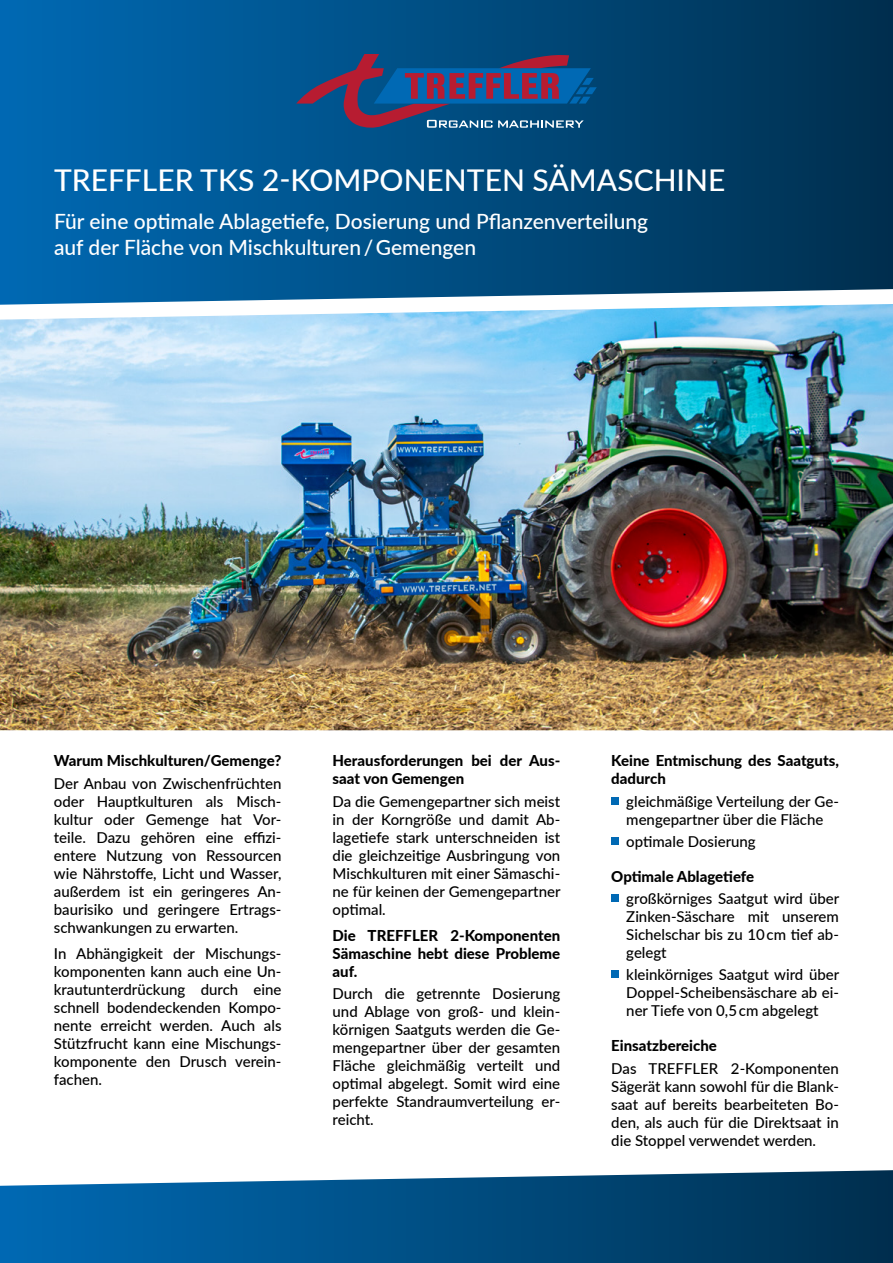
<style>
.page{position:relative;width:893px;height:1263px;background:#fff}
.page>*{position:absolute;margin:0;border:0;box-sizing:border-box;transform-origin:0 0}
.t1{font:500 30px "Lato";color:#fff}
.t2{font:500 21px/25.2px "Lato";color:#fff}
.t3{font:500 15px/18px "Lato";color:#000;text-align:justify}
.t4{font:800 15px/18px "Lato";color:#000}
</style>
<div class="page">
<img style="left:0;top:320px;width:893px;height:410px">
<svg style="left:0;top:1170px;width:893px;height:93px;background:#155b8a"></svg>
<svg style="left:0;top:0;width:893px;height:289px;background:#004c81"></svg>
<svg style="left:296px;top:54px;width:301px;height:74px;background:#314b7c"></svg>
<svg style="left:0;top:289px;width:893px;height:31px"></svg>
<div style="left:611px;top:797px;width:8px;height:7px;background:#0069b4"></div>
<div style="left:611px;top:837px;width:8px;height:8px;background:#0069b4"></div>
<div style="left:611px;top:894px;width:8px;height:8px;background:#0069b4"></div>
<div style="left:611px;top:971px;width:8px;height:7px;background:#0069b4"></div>
<h1 class="t1" style="left:54px;top:159px;width:673px">TREFFLER TKS 2-KOMPONENTEN SÄMASCHINE</h1>
<h2 class="t2" style="left:54px;top:208px;width:596px">Für eine optimale Ablagetiefe, Dosierung und Pflanzenverteilung auf der Fläche von Mischkulturen / Gemengen</h2>
<p class="t4" style="left:54px;top:751px;width:229px">Warum Mischkulturen/Gemenge?</p>
<p class="t3" style="left:54px;top:773px;width:229px">Der Anbau von Zwischenfrüchten oder Hauptkulturen als Misch&shy;kultur oder Gemenge hat Vor&shy;teile. Dazu gehören eine effizi&shy;entere Nutzung von Ressourcen wie Nährstoffe, Licht und Wasser, außerdem ist ein geringeres An&shy;baurisiko und geringere Ertrags&shy;schwankungen zu erwarten.</p>
<p class="t3" style="left:54px;top:944px;width:229px">In Abhängigkeit der Mischungs&shy;komponenten kann auch eine Un&shy;krautunterdrückung durch eine schnell bodendeckenden Kompo&shy;nente erreicht werden. Auch als Stützfrucht kann eine Mischungs&shy;komponente den Drusch verein&shy;fachen.</p>
<p class="t4" style="left:333px;top:751px;width:229px">Herausforderungen bei der Aus&shy;saat von Gemengen</p>
<p class="t3" style="left:333px;top:791px;width:229px">Da die Gemengepartner sich meist in der Korngröße und damit Ab&shy;lagetiefe stark unterschneiden ist die gleichzeitige Ausbringung von Mischkulturen mit einer Sämaschi&shy;ne für keinen der Gemengepartner optimal.</p>
<p class="t4" style="left:333px;top:926px;width:229px;text-align:justify">Die TREFFLER 2-Komponenten Sämaschine hebt diese Probleme auf.</p>
<p class="t3" style="left:333px;top:984px;width:229px">Durch die getrennte Dosierung und Ablage von groß- und klein&shy;körnigen Saatguts werden die Ge&shy;mengepartner über der gesamten Fläche gleichmäßig verteilt und optimal abgelegt. Somit wird eine perfekte Standraumverteilung er&shy;reicht.</p>
<p class="t4" style="left:611px;top:751px;width:229px">Keine Entmischung des Saatguts, dadurch</p>
<p class="t3" style="left:626px;top:791px;width:214px">gleichmäßige Verteilung der Ge&shy;mengepartner über die Fläche</p>
<p class="t3" style="left:626px;top:832px;width:131px">optimale Dosierung</p>
<p class="t4" style="left:611px;top:867px;width:144px">Optimale Ablagetiefe</p>
<p class="t3" style="left:626px;top:889px;width:214px">großkörniges Saatgut wird über Zinken-Säschare mit unserem Sichelschar bis zu 10 cm tief ab&shy;gelegt</p>
<p class="t3" style="left:626px;top:965px;width:214px;text-align:left">kleinkörniges Saatgut wird über<br>Doppel-Scheibensäschare ab ei&shy;ner Tiefe von 0,5 cm abgelegt</p>
<p class="t4" style="left:611px;top:1036px;width:107px">Einsatzbereiche</p>
<p class="t3" style="left:611px;top:1058px;width:229px">Das TREFFLER 2-Komponenten Sägerät kann sowohl für die Blank&shy;saat auf bereits bearbeiteten Bo&shy;den, als auch für die Direktsaat in die Stoppel verwendet werden.</p>
</div>
